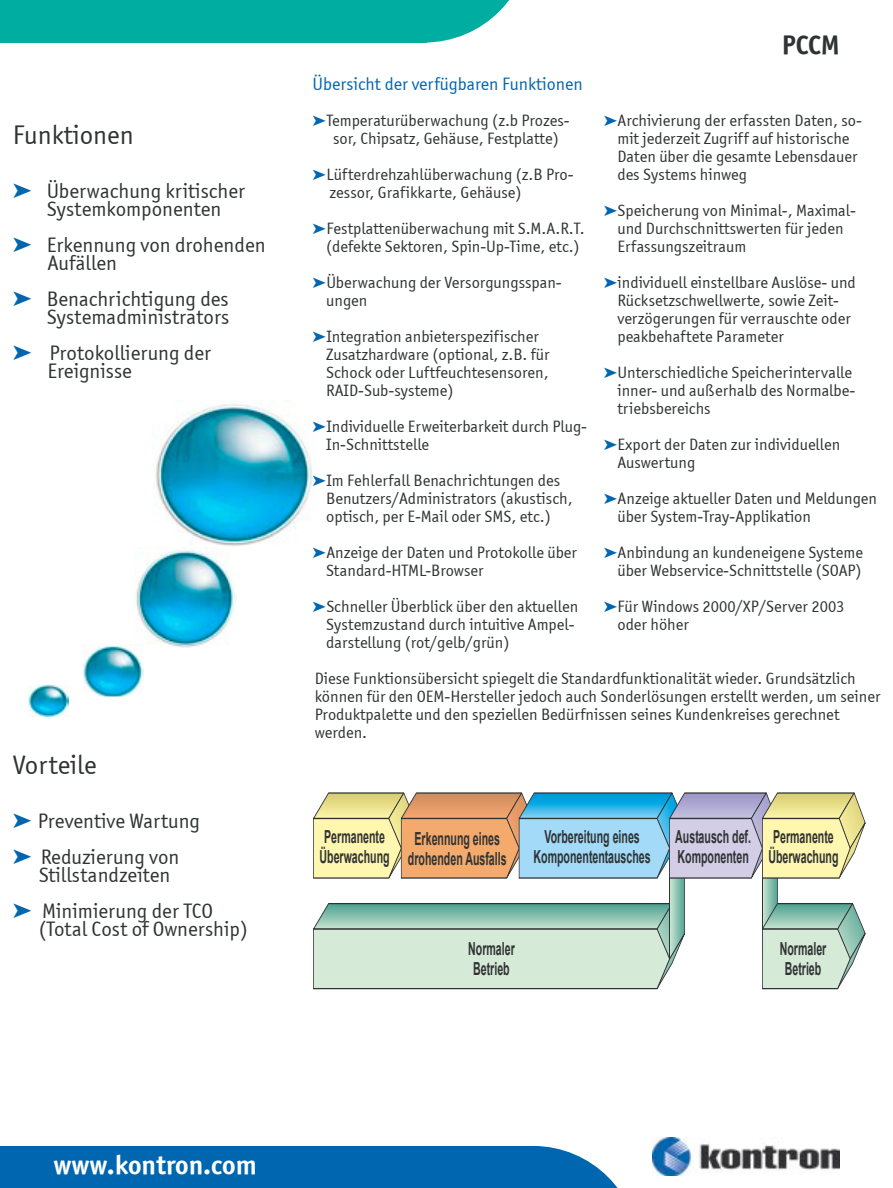
<style>
.page{position:relative;width:893px;height:1188px;background:#fff}
.page>*{position:absolute;margin:0;border:0;box-sizing:border-box;transform-origin:0 0}
.features{font:27px "Officina Sans ITCTT Book";color:#303334}
.t1{font:27px "Officina Sans ITCTT Bold";color:#fff}
.produktname_klein{font:27px "Officina Sans ITCTT Bold";color:#303334}
.features-2{font:21px "Officina Sans ITCTT Book";color:#303334}
.t2{font:700 18px/20.1px "Arial";color:#303334;scale:.59 1}
.features-3{font:18px "Officina Sans ITCTT Book";color:#0066af}
.features-4{font:16.5px/18px "Officina Sans ITCTT Book";color:#303334}
</style>
<div class="page">
<div style="left:0;top:1146px;width:534px;height:42px;background:#0066af"></div>
<svg style="left:534px;top:1146px;width:84px;height:42px"></svg>
<div style="left:0;top:0;width:426px;height:43px;background:#00ada1"></div>
<svg style="left:426px;top:0;width:84px;height:43px"></svg>
<img style="left:652px;top:1137px;width:188px;height:39px">
<img style="left:155px;top:400px;width:158px;height:148px">
<img style="left:135px;top:548px;width:101px;height:100px">
<img style="left:83px;top:644px;width:61px;height:53px">
<img style="left:29px;top:684px;width:39px;height:32px">
<svg style="left:313px;top:793px;width:552px;height:197px"></svg>
<p class="features" style="left:13px;top:119px;width:122px">Funktionen</p>
<p class="features-2" style="left:47px;top:179px;width:200px">Überwachung kritischer</p>
<p class="features-2" style="left:47px;top:197px;width:176px">Systemkomponenten</p>
<p class="features-2" style="left:47px;top:233px;width:220px">Erkennung von drohenden</p>
<p class="features-2" style="left:47px;top:251px;width:71px">Aufällen</p>
<p class="features-2" style="left:47px;top:287px;width:184px">Benachrichtigung des</p>
<p class="features-2" style="left:47px;top:305px;width:184px">Systemadministrators</p>
<p class="features-2" style="left:50px;top:341px;width:163px">Protokollierung der</p>
<p class="features-2" style="left:47px;top:359px;width:86px">Ereignisse</p>
<p class="features" style="left:13px;top:749px;width:86px">Vorteile</p>
<p class="features-2" style="left:38px;top:809px;width:164px">Preventive Wartung</p>
<p class="features-2" style="left:41px;top:845px;width:140px">Reduzierung von</p>
<p class="features-2" style="left:39px;top:863px;width:133px">Stillstandzeiten</p>
<p class="features-2" style="left:42px;top:899px;width:172px">Minimierung der TCO</p>
<p class="features-2" style="left:39px;top:917px;width:211px">(Total Cost of Ownership)</p>
<p class="features-3" style="left:313px;top:74px;width:272px">Übersicht der verfügbaren Funktionen</p>
<p class="features-4" style="left:326px;top:111px;width:245px">Temperaturüberwachung (z.b Prozes-</p>
<p class="features-4" style="left:333px;top:129px;width:227px">sor, Chipsatz, Gehäuse, Festplatte)</p>
<p class="features-4" style="left:326px;top:165px;width:249px">Lüfterdrehzahlüberwachung (z.B Pro-</p>
<p class="features-4" style="left:330px;top:183px;width:194px">zessor, Grafikkarte, Gehäuse)</p>
<p class="features-4" style="left:326px;top:219px;width:260px">Festplattenüberwachung mit S.M.A.R.T.</p>
<p class="features-4" style="left:326px;top:237px;width:255px">(defekte Sektoren, Spin-Up-Time, etc.)</p>
<p class="features-4" style="left:326px;top:273px;width:237px">Überwachung der Versorgungsspan-</p>
<p class="features-4" style="left:326px;top:291px;width:43px">ungen</p>
<p class="features-4" style="left:326px;top:327px;width:214px">Integration anbieterspezifischer</p>
<p class="features-4" style="left:326px;top:345px;width:225px">Zusatzhardware (optional, z.B. für</p>
<p class="features-4" style="left:326px;top:363px;width:224px">Schock oder Luftfeuchtesensoren,</p>
<p class="features-4" style="left:326px;top:381px;width:129px">RAID-Sub-systeme)</p>
<p class="features-4" style="left:326px;top:417px;width:262px">Individuelle Erweiterbarkeit durch Plug-</p>
<p class="features-4" style="left:326px;top:435px;width:105px">In-Schnittstelle</p>
<p class="features-4" style="left:326px;top:471px;width:235px">Im Fehlerfall Benachrichtungen des</p>
<p class="features-4" style="left:326px;top:489px;width:248px">Benutzers/Administrators (akustisch,</p>
<p class="features-4" style="left:326px;top:507px;width:226px">optisch, per E-Mail oder SMS, etc.)</p>
<p class="features-4" style="left:326px;top:543px;width:252px">Anzeige der Daten und Protokolle über</p>
<p class="features-4" style="left:326px;top:561px;width:159px">Standard-HTML-Browser</p>
<p class="features-4" style="left:326px;top:597px;width:253px">Schneller Überblick über den aktuellen</p>
<p class="features-4" style="left:326px;top:615px;width:250px">Systemzustand durch intuitive Ampel-</p>
<p class="features-4" style="left:326px;top:633px;width:185px">darstellung (rot/gelb/grün)</p>
<p class="produktname_klein" style="left:782px;top:28px;width:60px">PCCM</p>
<p class="features-4" style="left:618px;top:111px;width:246px">Archivierung der erfassten Daten, so-</p>
<p class="features-4" style="left:617px;top:129px;width:234px">mit jederzeit Zugriff auf historische</p>
<p class="features-4" style="left:617px;top:147px;width:242px">Daten über die gesamte Lebensdauer</p>
<p class="features-4" style="left:617px;top:165px;width:131px">des Systems hinweg</p>
<p class="features-4" style="left:618px;top:201px;width:240px">Speicherung von Minimal-, Maximal-</p>
<p class="features-4" style="left:617px;top:219px;width:228px">und Durchschnittswerten für jeden</p>
<p class="features-4" style="left:617px;top:237px;width:130px">Erfassungszeitraum</p>
<p class="features-4" style="left:618px;top:273px;width:240px">individuell einstellbare Auslöse- und</p>
<p class="features-4" style="left:617px;top:291px;width:223px">Rücksetzschwellwerte, sowie Zeit-</p>
<p class="features-4" style="left:617px;top:309px;width:235px">verzögerungen für verrauschte oder</p>
<p class="features-4" style="left:617px;top:327px;width:168px">peakbehaftete Parameter</p>
<p class="features-4" style="left:618px;top:363px;width:236px">Unterschiedliche Speicherintervalle</p>
<p class="features-4" style="left:617px;top:381px;width:239px">inner- und außerhalb des Normalbe-</p>
<p class="features-4" style="left:617px;top:399px;width:95px">triebsbereichs</p>
<p class="features-4" style="left:618px;top:435px;width:224px">Export der Daten zur individuellen</p>
<p class="features-4" style="left:617px;top:453px;width:79px">Auswertung</p>
<p class="features-4" style="left:618px;top:489px;width:261px">Anzeige aktueller Daten und Meldungen</p>
<p class="features-4" style="left:617px;top:507px;width:195px">über System-Tray-Applikation</p>
<p class="features-4" style="left:618px;top:543px;width:247px">Anbindung an kundeneigene Systeme</p>
<p class="features-4" style="left:617px;top:561px;width:246px">über Webservice-Schnittstelle (SOAP)</p>
<p class="features-4" style="left:618px;top:597px;width:228px">Für Windows 2000/XP/Server 2003</p>
<p class="features-4" style="left:617px;top:615px;width:73px">oder höher</p>
<p class="features-4" style="left:315px;top:669px;width:567px">Diese Funktionsübersicht spiegelt die Standardfunktionalität wieder. Grundsätzlich können für den OEM-Hersteller jedoch auch Sonderlösungen erstellt werden, um seiner Produktpalette und den speziellen Bedürfnissen seines Kundenkreises gerechnet werden.</p>
<p class="t2" style="left:319px;top:827px;width:120px">Permanente<br>Überwachung</p>
<p class="t2" style="left:675px;top:827px;width:130px">Austausch def.<br>Komponenten</p>
<p class="t2" style="left:408px;top:829px;width:169px;text-align:center">Erkennung eines drohenden Ausfalls</p>
<p class="t2" style="left:534px;top:827px;width:200px;text-align:center">Vorbereitung eines<br>Komponententausches</p>
<p class="t2" style="left:768px;top:827px;width:120px">Permanente<br>Überwachung</p>
<p class="t2" style="left:468px;top:939px;width:80px">Normaler<br>Betrieb</p>
<p class="t2" style="left:780px;top:939px;width:80px">Normaler<br>Betrieb</p>
<p class="t1" style="left:54px;top:1148px;width:205px">www.kontron.com</p>
</div>
